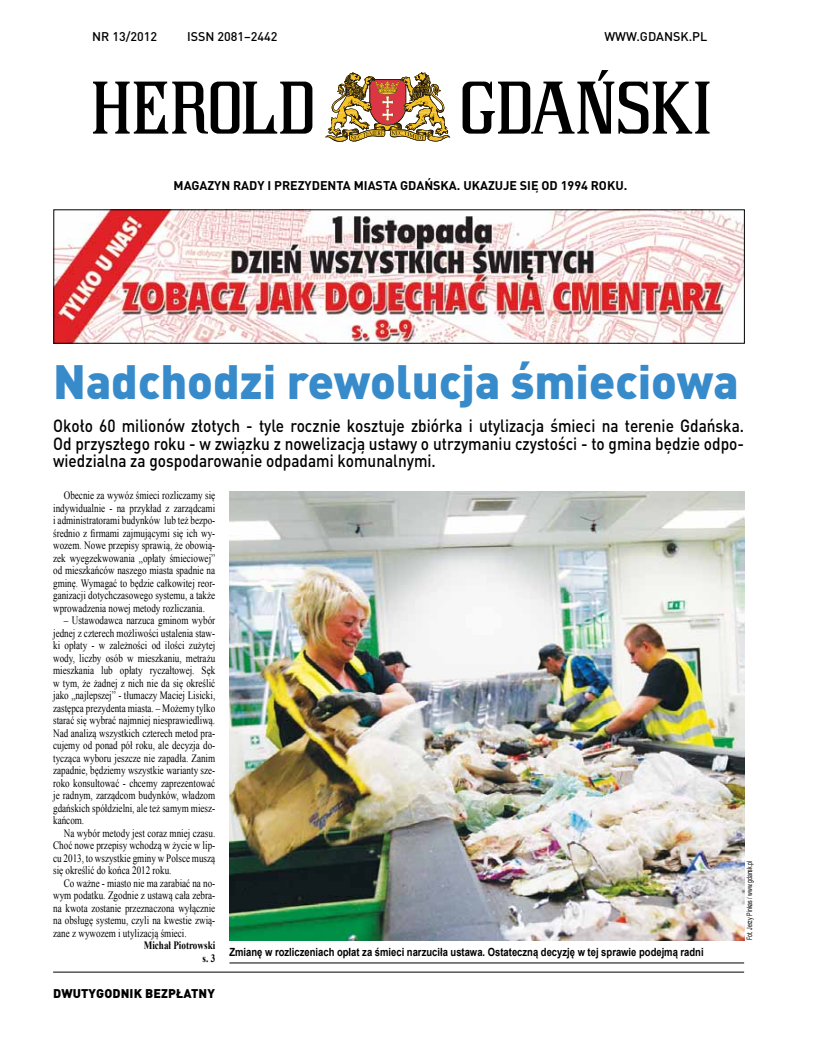
<style>
.page{position:relative;width:815px;height:1053px;background:#fff}
.page>*{position:absolute;margin:0;border:0;box-sizing:border-box;transform-origin:0 0}
.t1{font:900 47.5px "DIN Pro";color:#378bca}
.t2{font:500 17.5px/17.5px "DIN Pro";color:#000;text-align:justify;scale:.88 1}
.t3{font:700 12.5px "DIN Pro";color:#000}
.t4{font:500 12.5px "DIN Pro";color:#000}
.t5{font:900 12.5px "DIN Pro";letter-spacing:.01em;color:#000}
.t6{font:11.25px/12.5px "Times New Roman";color:#000;text-align:justify;scale:.81 1}
.t7{font:700 11.25px "Arial";color:#000;scale:.84 1}
.t8{font:700 11.25px/12.5px "Times New Roman";color:#000;text-align:right;scale:.81 1}
.t9{font:7.5px "Arial";color:#000;scale:.7 1}
</style>
<div class="page">
<svg style="left:93px;top:70px;width:617px;height:72px"></svg>
<hr style="left:53px;top:971px;width:691px;height:1px;background:#000">
<img style="left:229px;top:491px;width:515px;height:449px">
<hr style="left:229px;top:962px;width:515px;height:1px;background:#000">
<img style="left:56px;top:212px;width:687px;height:129px">
<p class="t4" style="left:92px;top:28px;width:66px">NR 13/2012</p>
<p class="t4" style="left:187px;top:28px;width:92px">ISSN 2081–2442</p>
<p class="t4" style="left:604px;top:28px;width:104px">WWW.GDANSK.PL</p>
<p class="t3" style="left:174px;top:177px;width:455px">MAGAZYN RADY I PREZYDENTA MIASTA GDAŃSKA. UKAZUJE SIĘ OD 1994 ROKU.</p>
<h1 class="t1" style="left:53px;top:349px;width:687px">Nadchodzi rewolucja śmieciowa</h1>
<p class="t2" style="left:53px;top:416px;width:787px">Około 60 milionów złotych - tyle rocznie kosztuje zbiórka i utylizacja śmieci na terenie Gdańska.<br>Od przyszłego roku - w związku z nowelizacją ustawy o utrzymaniu czystości - to gmina będzie odpo&shy;wiedzialna za gospodarowanie odpadami komunalnymi.</p>
<p class="t6" style="left:53px;top:489px;width:202px;text-indent:11px">Obecnie za wywóz śmieci rozliczamy się indywidualnie - na przykład z zarządcami i administratorami budynków lub też bezpo&shy;średnio z firmami zajmującymi się ich wy&shy;wozem. Nowe przepisy sprawią, że obowią&shy;zek wyegzekwowania „opłaty śmieciowej” od mieszkańców naszego miasta spadnie na gminę. Wymagać to będzie całkowitej reor&shy;ganizacji dotychczasowego systemu, a także wprowadzenia nowej metody rozliczania.</p>
<p class="t6" style="left:53px;top:614px;width:202px;text-indent:11px">– Ustawodawca narzuca gminom wybór jednej z czterech możliwości ustalenia staw&shy;ki opłaty - w zależności od ilości zużytej wody, liczby osób w mieszkaniu, metrażu mieszkania lub opłaty ryczałtowej. Sęk w tym, że żadnej z nich nie da się określić jako „najlepszej” - tłumaczy Maciej Lisicki, zastępca prezydenta miasta. – Możemy tylko starać się wybrać najmniej niesprawiedliwą.<br>Nad analizą wszystkich czterech metod pra&shy;cujemy od ponad pół roku, ale decyzja do&shy;tycząca wyboru jeszcze nie zapadła. Zanim zapadnie, będziemy wszystkie warianty sze&shy;roko konsultować - chcemy zaprezentować je radnym, zarządcom budynków, władzom gdańskich spółdzielni, ale też samym miesz&shy;kańcom.</p>
<p class="t6" style="left:53px;top:826px;width:202px;text-indent:11px">Na wybór metody jest coraz mniej czasu.<br>Choć nowe przepisy wchodzą w życie w lip&shy;cu 2013, to wszystkie gminy w Polsce muszą się określić do końca 2012 roku.</p>
<p class="t6" style="left:53px;top:876px;width:202px;text-indent:11px">Co ważne - miasto nie ma zarabiać na no&shy;wym podatku. Zgodnie z ustawą cała zebra&shy;na kwota zostanie przeznaczona wyłącznie na obsługę systemu, czyli na kwestie zwią&shy;zane z wywozem i utylizacją śmieci.</p>
<p class="t8" style="left:144px;top:939px;width:90px">Michał Piotrowski s. 3</p>
<p class="t7" style="left:229px;top:944px;width:566px">Zmianę w rozliczeniach opłat za śmieci narzuciła ustawa. Ostateczną decyzję w tej sprawie podejmą radni</p>
<p class="t9" style="left:745px;top:940px;width:115px;rotate:-90deg">Fot. Jerzy Pinkas / www.gdansk.pl</p>
<p class="t5" style="left:53px;top:985px;width:163px">dwutygodnik bezpłatny</p>
</div>
